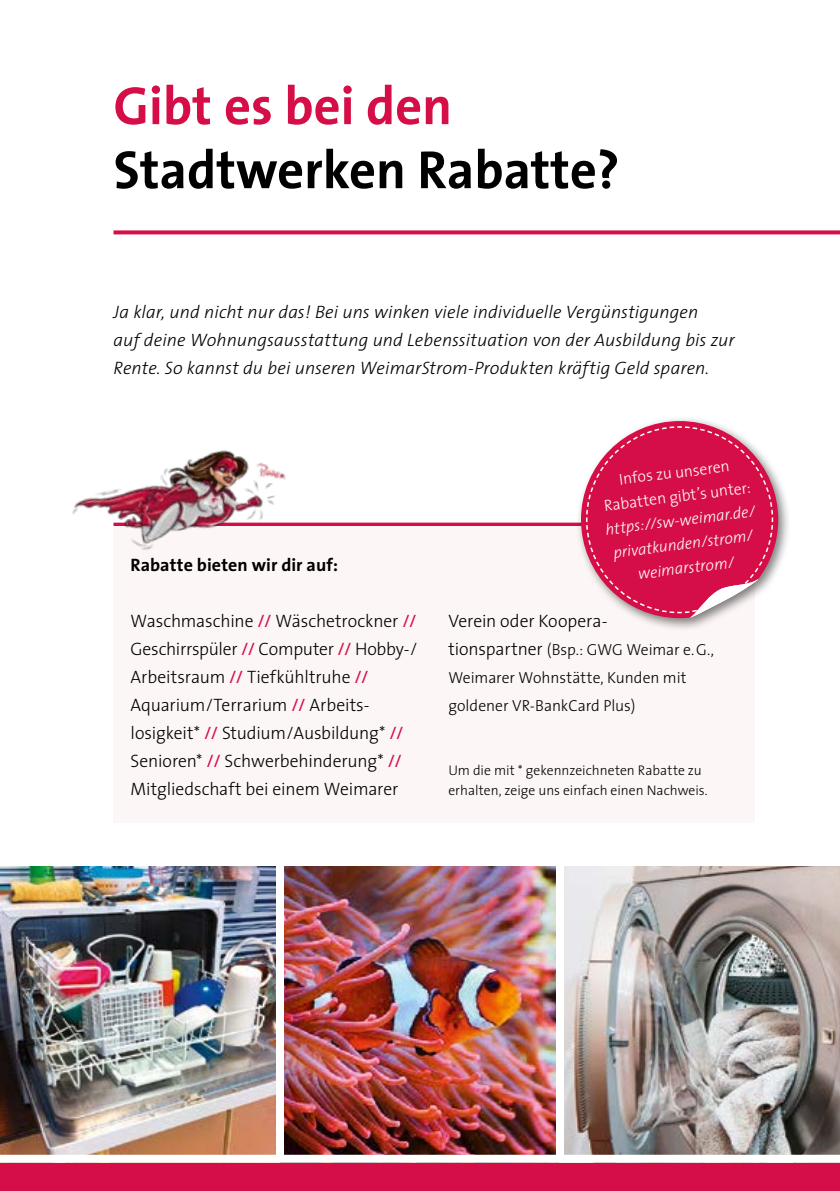
<style>
.page{position:relative;width:840px;height:1191px;background:#fff}
.page>*{position:absolute;margin:0;border:0;box-sizing:border-box;transform-origin:0 0}
.t1{font:700 54px "The Sans";color:#000}
.t2{font:700 54px "The Sans";color:#d60e47}
.t3{font:300 18px/28px "The Sans";letter-spacing:-.01em;color:#000}
.t4{font:italic 300 18px/28px "The Sans";letter-spacing:.005em;color:#000}
.t5{font:700 18px "The Sans";color:#000}
.t6{font:300 16px/28px "The Sans";letter-spacing:-.005em;color:#000}
.t7{font:italic 300 16px/24px "The Sans";color:#fff;text-align:center}
.t8{font:300 16px/24px "The Sans";color:#fff;text-align:center}
.t9{font:300 14px/20px "The Sans";color:#000}
.s1{font-weight:400;color:#d60e47}
.s2{font-size:18px}
</style>
<div class="page">
<div style="left:0;top:1162px;width:839px;height:29px;background:#d60e47"></div>
<svg style="left:299px;top:522px;width:276px;height:4px"></svg>
<div style="left:113px;top:526px;width:641px;height:296px;background:#fdf6f6"></div>
<svg style="left:113px;top:230px;width:726px;height:4px;background:#da275a"></svg>
<img style="left:0;top:866px;width:839px;height:288px">
<div style="left:276px;top:862px;width:8px;height:296px;background:#fff"></div>
<div style="left:555px;top:862px;width:8px;height:296px;background:#fff"></div>
<div style="left:575px;top:416px;width:216px;height:215px;background:#000;opacity:.5"></div>
<svg style="left:580px;top:421px;width:197px;height:197px"></svg>
<img style="left:72px;top:450px;width:227px;height:100px">
<h1 class="t2" style="left:113px;top:61px;width:340px">Gibt es bei den</h1>
<h1 class="t1" style="left:113px;top:125px;width:507px">Stadtwerken Rabatte?</h1>
<p class="t4" style="left:113px;top:298px;width:622px">Ja klar, und nicht nur das! Bei uns winken viele individuelle Vergünstigungen<br>auf deine Wohnungsausstattung und Lebenssituation von der Ausbildung bis zur -Rente. So kannst du bei unseren WeimarStrom-Produkten kräftig Geld sparen.</p>
<p class="t5" style="left:130px;top:549px;width:209px">Rabatte bieten wir dir auf:</p>
<p class="t8" style="left:599px;top:469px;width:149px;rotate:-7deg">Infos zu unseren<br>Rabatten gibt’s unter:</p>
<p class="t7" style="left:603px;top:517px;width:152px;rotate:-7deg">https://sw-weimar.de/ privatkunden/strom/ weimarstrom/</p>
<p class="t3" style="left:130px;top:606px;width:288px">Waschmaschine <span class="s1">//</span> Wäschetrockner <span class="s1">// </span>Geschirrspüler <span class="s1">//</span> Computer <span class="s1">//</span> Hobby-/ Arbeitsraum <span class="s1">//</span> Tiefkühltruhe <span class="s1">// </span>Aquarium/Terrarium <span class="s1">//</span> Arbeits&shy;losigkeit* <span class="s1">//</span> Studium/Ausbildung* <span class="s1">// </span>Senioren* <span class="s1">//</span> Schwerbehinderung* <span class="s1">// </span>Mitgliedschaft bei einem Weimarer</p>
<p class="t3" style="left:448px;top:606px;width:160px">Verein oder Koopera-</p>
<p class="t6" style="left:448px;top:634px;width:267px"><span class="s2">tionspartner</span> (Bsp.: GWG Weimar e.G.,<br>Weimarer Wohnstätte, Kunden mit goldener VR-BankCard Plus)</p>
<p class="t9" style="left:448px;top:759px;width:261px">Um die mit * gekennzeichneten Rabatte zu erhalten, zeige uns einfach einen Nachweis.</p>
</div>
